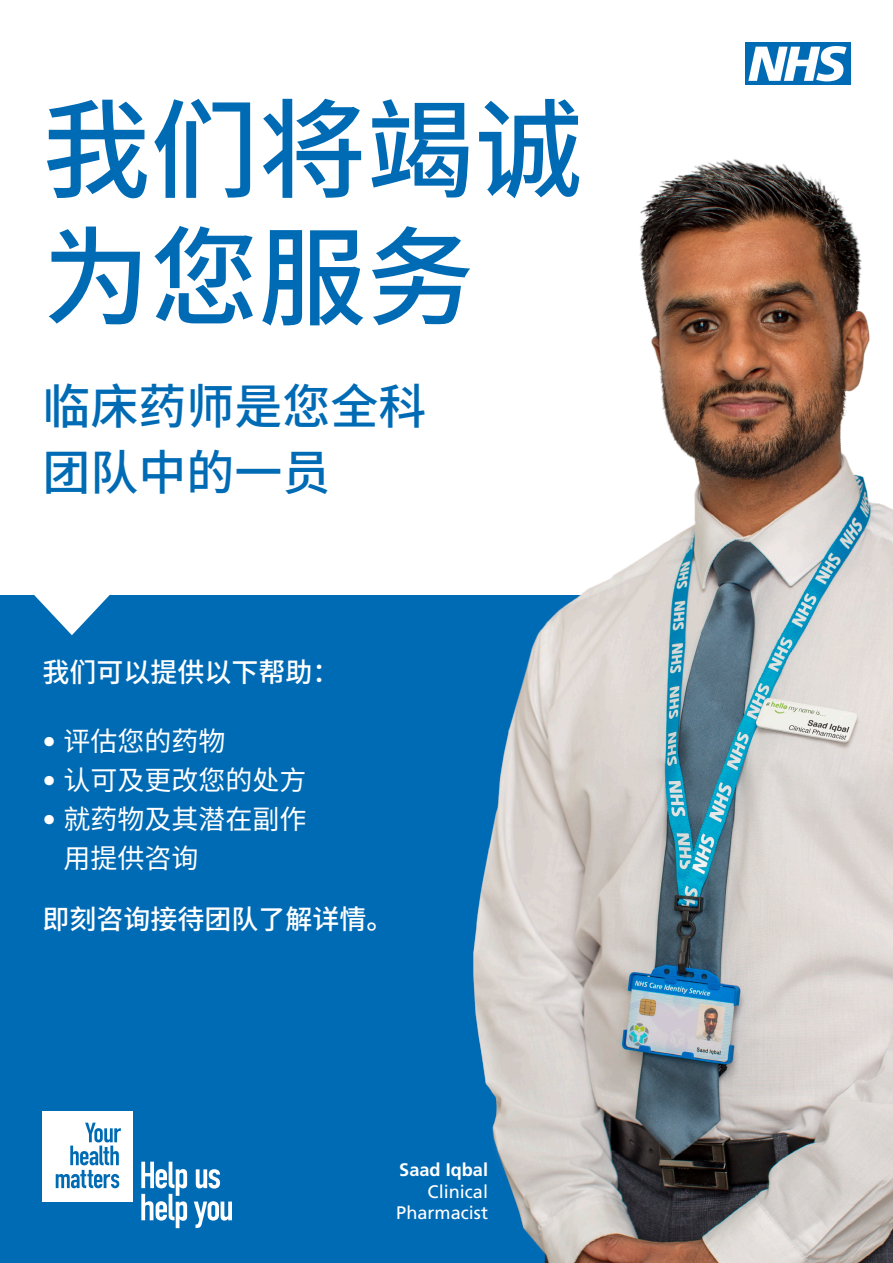
<style>
.page{position:relative;width:893px;height:1263px;background:#fff}
.page>*{position:absolute;margin:0;border:0;box-sizing:border-box;transform-origin:0 0}
.t1{font:500 108px/127.5px "Noto Sans CJ Ksc";color:#006bb5}
.t2{font:500 48px/66px "Noto Sans CJ Ksc";color:#006bb5}
.t3{font:27px/39px "Noto Sans CJ Ksc";color:#fff}
.t4{font:500 27px "Noto Sans CJ Ksc";color:#fff}
.t5{font:18.15px/21.8px "Frutiger LT Pro";color:#fff;text-align:right}
.s1{font-family:"Frutiger LT Pro"}
.s2{font-weight:700}
</style>
<div class="page">
<div style="left:0;top:595px;width:893px;height:668px;background:#006bb5"></div>
<svg style="left:34px;top:595px;width:76px;height:40px"></svg>
<img style="left:473px;top:159px;width:420px;height:1104px">
<div style="left:745px;top:43px;width:105px;height:42px;background:#006bb5"></div>
<svg style="left:748px;top:46px;width:98px;height:35px"></svg>
<div style="left:43px;top:1111px;width:90px;height:90px;background:#fff"></div>
<svg style="left:56px;top:1123px;width:65px;height:65px"></svg>
<svg style="left:196px;top:1169px;width:24px;height:19px"></svg>
<svg style="left:141px;top:1161px;width:46px;height:67px"></svg>
<svg style="left:194px;top:1201px;width:38px;height:27px"></svg>
<h1 class="t1" style="left:43px;top:88px;width:541px">我们将竭诚为您服务</h1>
<p class="t2" style="left:43px;top:374px;width:385px">临床药师是您全科团队中的一员</p>
<p class="t4" style="left:43px;top:656px;width:298px">我们可以提供以下帮助：</p>
<p class="t3" style="left:43px;top:722px;width:185px"><span class="s1">•</span> 评估您的药物</p>
<p class="t3" style="left:43px;top:761px;width:266px"><span class="s1">•</span> 认可及更改您的处方</p>
<p class="t3" style="left:64px;top:800px;width:244px;text-indent:-21px"><span class="s1">•</span> 就药物及其潜在副作用提供咨询</p>
<p class="t4" style="left:43px;top:903px;width:352px">即刻咨询接待团队了解详情。</p>
<p class="t5" style="left:396px;top:1159px;width:93px"><span class="s2">Saad Iqbal<br></span>Clinical<br>Pharmacist</p>
</div>
